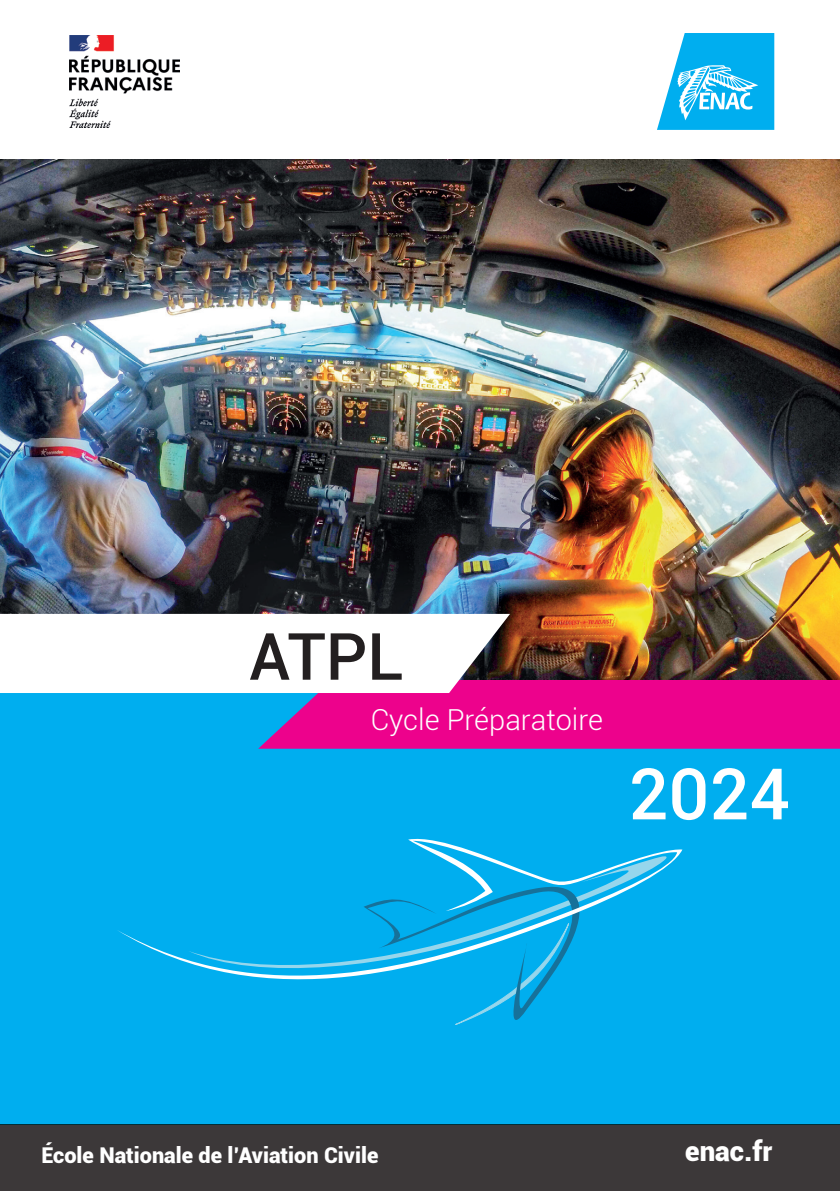
<style>
.page{position:relative;width:840px;height:1191px;background:#fff}
.page>*{position:absolute;margin:0;border:0;box-sizing:border-box;transform-origin:0 0}
.t1{font:500 71px "Roboto";color:#fff}
.t2{font:500 65.2px "Roboto";color:#231f20}
.t3{font:300 29px "Roboto";color:#fff}
.t4{font:900 27.6px "Roboto";color:#fff}
.t5{font:900 21.8px "Roboto";color:#fff}
</style>
<div class="page">
<img style="left:0;top:160px;width:839px;height:520px">
<div style="left:0;top:682px;width:839px;height:443px;background:#00aeef"></div>
<div style="left:259px;top:680px;width:580px;height:68px;background:#ed028c"></div>
<svg style="left:0;top:614px;width:509px;height:79px"></svg>
<svg style="left:117px;top:838px;width:565px;height:183px"></svg>
<div style="left:0;top:1123px;width:839px;height:68px;background:#3c3839"></div>
<img style="left:70px;top:35px;width:109px;height:93px">
<svg style="left:657px;top:33px;width:116px;height:97px"></svg>
<p class="t2" style="left:249px;top:610px;width:156px">ATPL</p>
<p class="t3" style="left:370px;top:700px;width:234px">Cycle Préparatoire</p>
<p class="t1" style="left:628px;top:744px;width:163px">2024</p>
<p class="t5" style="left:41px;top:1139px;width:338px">École Nationale de l’Aviation Civile</p>
<p class="t4" style="left:684px;top:1131px;width:88px">enac.fr</p>
</div>
